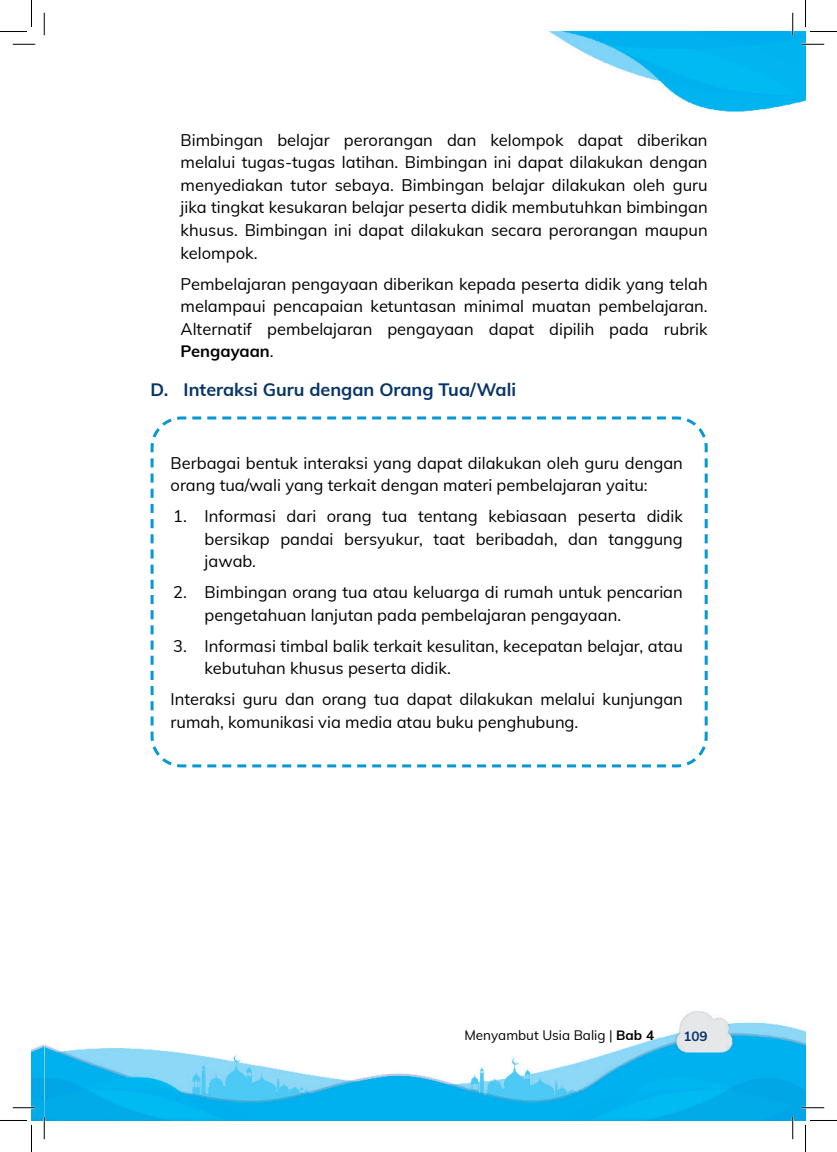
<style>
.page{position:relative;width:837px;height:1152px;background:#fff}
.page>*{position:absolute;margin:0;border:0;box-sizing:border-box;transform-origin:0 0}
.t1{font:700 18px "Mulish";color:#073568}
.t2{font:16.5px/22.5px "Mulish";color:#000}
.t3{font:13.5px "Mulish";color:#000}
.t4{font:700 13.5px "Mulish";color:#073568}
.s1{font-weight:700}
</style>
<div class="page">
<img style="left:549px;top:32px;width:256px;height:82px">
<img style="left:32px;top:1011px;width:773px;height:109px">
<svg style="left:150px;top:416px;width:558px;height:352px"></svg>
<hr style="left:802px;top:43px;width:22px;height:2px;background:#fff">
<hr style="left:13px;top:1106px;width:22px;height:2px;background:#fff">
<hr style="left:802px;top:1106px;width:22px;height:2px;background:#fff">
<hr style="left:43px;top:1116px;width:2px;height:23px;background:#fff">
<hr style="left:792px;top:13px;width:2px;height:22px;background:#fff">
<hr style="left:792px;top:1116px;width:2px;height:23px;background:#fff">
<svg style="left:13px;top:44px;width:22px;height:1px"></svg>
<svg style="left:802px;top:44px;width:22px;height:1px"></svg>
<svg style="left:13px;top:1107px;width:22px;height:1px"></svg>
<svg style="left:802px;top:1107px;width:22px;height:1px"></svg>
<svg style="left:44px;top:13px;width:1px;height:22px"></svg>
<svg style="left:44px;top:1116px;width:1px;height:23px"></svg>
<svg style="left:792px;top:13px;width:1px;height:22px"></svg>
<svg style="left:792px;top:1116px;width:1px;height:23px"></svg>
<svg style="left:0;top:0;width:32px;height:32px"></svg>
<svg style="left:0;top:1120px;width:32px;height:32px"></svg>
<svg style="left:805px;top:0;width:32px;height:32px"></svg>
<svg style="left:805px;top:1120px;width:32px;height:32px"></svg>
<p class="t2" style="left:181px;top:128px;width:529px;text-align:justify">Bimbingan belajar perorangan dan kelompok dapat diberikan melalui tugas-tugas latihan. Bimbingan ini dapat dilakukan dengan menyediakan tutor sebaya. Bimbingan belajar dilakukan oleh guru jika tingkat kesukaran belajar peserta didik membutuhkan bimbingan khusus. Bimbingan ini dapat dilakukan secara perorangan maupun kelompok.</p>
<p class="t2" style="left:181px;top:271px;width:529px;text-align:justify">Pembelajaran pengayaan diberikan kepada peserta didik yang telah melampaui pencapaian ketuntasan minimal muatan pembelajaran.<br>Alternatif pembelajaran pengayaan dapat dipilih pada rubrik <span class="s1">Pengayaan</span>.</p>
<p class="t1" style="left:151px;top:376px;width:367px">D. Interaksi Guru dengan Orang Tua/Wali</p>
<p class="t2" style="left:171px;top:450px;width:514px">Berbagai bentuk interaksi yang dapat dilakukan oleh guru dengan orang tua/wali yang terkait dengan materi pembelajaran yaitu:</p>
<p class="t2" style="left:205px;top:504px;width:480px;text-align:justify;text-indent:-31px">1. Informasi dari orang tua tentang kebiasaan peserta didik bersikap pandai bersyukur, taat beribadah, dan tanggung jawab.</p>
<p class="t2" style="left:205px;top:580px;width:480px;text-indent:-31px">2. Bimbingan orang tua atau keluarga di rumah untuk pencarian pengetahuan lanjutan pada pembelajaran pengayaan.</p>
<p class="t2" style="left:205px;top:633px;width:480px;text-indent:-31px">3. Informasi timbal balik terkait kesulitan, kecepatan belajar, atau kebutuhan khusus peserta didik.</p>
<p class="t2" style="left:171px;top:687px;width:514px">Interaksi guru dan orang tua dapat dilakukan melalui kunjungan rumah, komunikasi via media atau buku penghubung.</p>
<p class="t3" style="left:464px;top:1025px;width:191px">Menyambut Usia Balig | <span class="s1">Bab 4</span></p>
<p class="t4" style="left:683px;top:1026px;width:26px">109</p>
</div>
